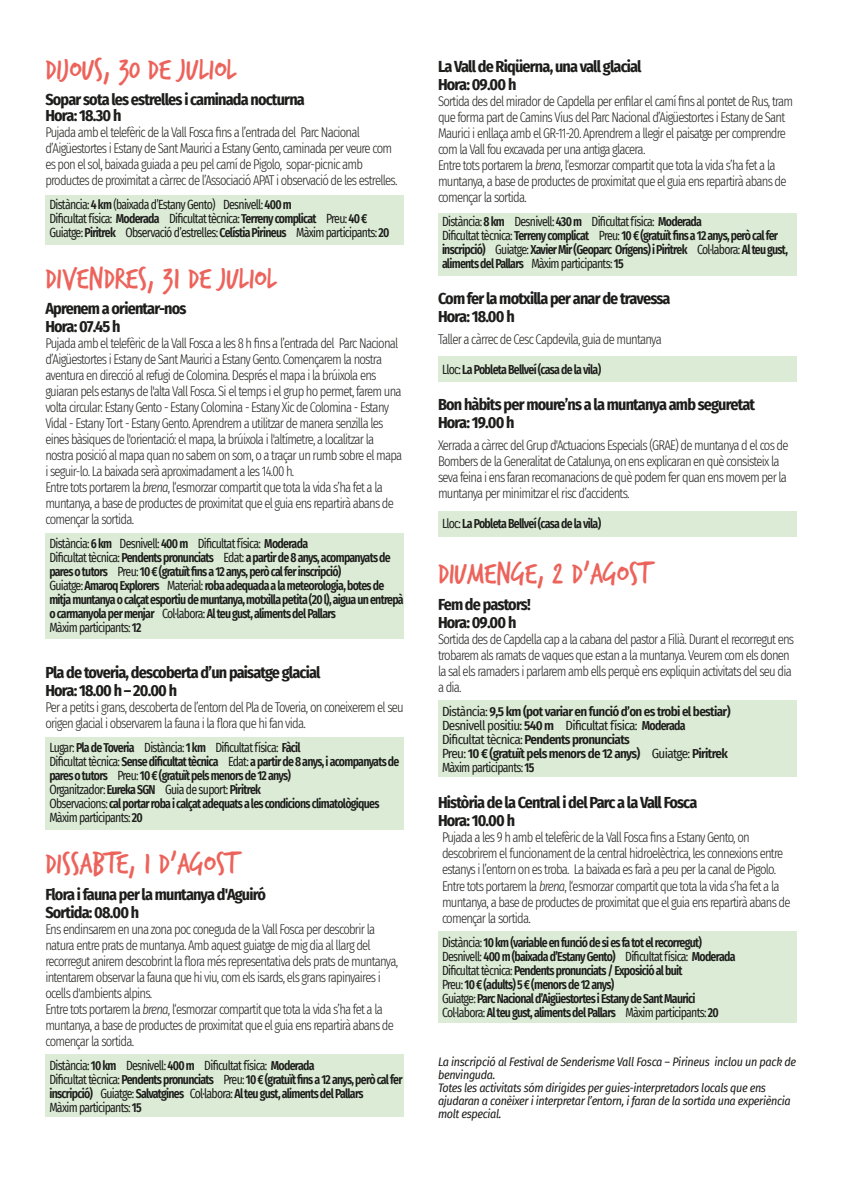
<style>
.page{position:relative;width:842px;height:1191px;background:#fff}
.page>*{position:absolute;margin:0;border:0;box-sizing:border-box;transform-origin:0 0}
.t1{font:32px "Trash Hand";color:#ec635b}
.t2{font:700 16px/18px "Fira Sans Condensed";letter-spacing:-.05em;color:#1d1d1b}
.t3{font:300 14px/16px "Fira Sans Condensed";letter-spacing:-.06em;color:#1d1d1b;scale:.9 1}
.t4{font:600 13px/14px "Fira Sans Condensed";letter-spacing:-.06em;color:#1d1d1b;scale:.9 1}
.t5{font:600 13px/14px "Fira Sans Condensed";letter-spacing:-.06em;color:#1d1d1b}
.t6{font:13px/14px "Fira Sans Condensed";letter-spacing:-.06em;color:#1d1d1b;scale:.9 1}
.t7{font:italic 12px/13px "Fira Sans Condensed";letter-spacing:-.03em;color:#1d1d1b}
.s1{font-weight:600}
.s2{font-style:italic}
.s3{font-weight:400}
</style>
<div class="page">
<div style="left:45px;top:195px;width:359px;height:49px;background:#dbebd5"></div>
<div style="left:45px;top:533px;width:359px;height:105px;background:#dbebd5"></div>
<div style="left:438px;top:931px;width:359px;height:91px;background:#dbebd5"></div>
<div style="left:438px;top:701px;width:359px;height:75px;background:#dbebd5"></div>
<div style="left:438px;top:357px;width:359px;height:25px;background:#dbebd5"></div>
<div style="left:438px;top:511px;width:359px;height:25px;background:#dbebd5"></div>
<div style="left:438px;top:213px;width:359px;height:62px;background:#dbebd5"></div>
<div style="left:45px;top:737px;width:359px;height:93px;background:#dbebd5"></div>
<div style="left:45px;top:1054px;width:359px;height:63px;background:#dbebd5"></div>
<h1 class="t1" style="left:45px;top:53px;width:193px">DIJOUS, 30 DE JULIOL</h1>
<p class="t2" style="left:45px;top:89px;width:261px;line-height:16.8px">Sopar sota les estrelles i caminada nocturna<br>Hora: 18.30 h</p>
<p class="t3" style="left:45px;top:124px;width:393px">Pujada amb el telefèric de la Vall Fosca fins a l’entrada del Parc Nacional d’Aigüestortes i Estany de Sant Maurici a Estany Gento, caminada per veure com es pon el sol, baixada guiada a peu pel camí de Pigolo, sopar-picnic amb productes de proximitat a càrrec de l’Associació APAT i observació de les estrelles.</p>
<p class="t6" style="left:49px;top:197px;width:380px">Distància: <span class="s1">4 km</span> (baixada d’Estany Gento) Desnivell: <span class="s1">400 m<br></span>Dificultat física: <span class="s1">Moderada</span> Dificultat tècnica: <span class="s1">Terreny complicat</span> Preu: <span class="s1">40 €<br></span>Guiatge: <span class="s1">Piritrek</span> Observació d’estrelles: <span class="s1">Celístia Pirineus</span> Màxim participants: <span class="s1">20</span></p>
<h1 class="t1" style="left:45px;top:263px;width:233px">DIVENDRES, 31 DE JULIOL</h1>
<p class="t2" style="left:45px;top:298px;width:143px">Aprenem a orientar-nos<br>Hora: 07.45 h</p>
<p class="t3" style="left:45px;top:335px;width:398px">Pujada amb el telefèric de la Vall Fosca a les 8 h fins a l’entrada del Parc Nacional d’Aigüestortes i Estany de Sant Maurici a Estany Gento. Començarem la nostra aventura en direcció al refugi de Colomina. Després el mapa i la brúixola ens guiaran pels estanys de l'alta Vall Fosca. Si el temps i el grup ho permet, farem una volta circular: Estany Gento - Estany Colomina - Estany Xic de Colomina - Estany Vidal - Estany Tort - Estany Gento. Aprendrem a utilitzar de manera senzilla les eines bàsiques de l'orientació: el mapa, la brúixola i l'altímetre, a localitzar la nostra posició al mapa quan no sabem on som, o a traçar un rumb sobre el mapa i seguir-lo. La baixada serà aproximadament a les 14.00 h.<br>Entre tots portarem la <span class="s2">brena</span>, l‘esmorzar compartit que tota la vida s’ha fet a la muntanya, a base de productes de proximitat que el guia ens repartirà abans de començar la sortida.</p>
<p class="t4" style="left:49px;top:536px;width:395px"><span class="s3">Distància:</span> 6 km <span class="s3">Desnivell:</span> 400 m <span class="s3">Dificultat física:</span> Moderada<br><span class="s3">Dificultat tècnica:</span> Pendents pronunciats <span class="s3">Edat:</span> a partir de 8 anys, acompanyats de pares o tutors <span class="s3">Preu:</span> 10 € (gratuït fins a 12 anys, però cal fer inscripció)<br><span class="s3">Guiatge:</span> Amaroq Explorers <span class="s3">Material:</span> roba adequada a la meteorologia, botes de mitja muntanya o calçat esportiu de muntanya, motxilla petita (20 l), aigua un entrepà o carmanyola per menjar <span class="s3">Col·labora:</span> Al teu gust, aliments del Pallars<br><span class="s3">Màxim participants:</span> 12</p>
<p class="t2" style="left:45px;top:662px;width:277px">Pla de toveria, descoberta d’un paisatge glacial<br>Hora: 18.00 h – 20.00 h</p>
<p class="t3" style="left:45px;top:699px;width:400px">Per a petits i grans, descoberta de l’entorn del Pla de Toveria, on coneixerem el seu origen glacial i observarem la fauna i la flora que hi fan vida.</p>
<p class="t4" style="left:49px;top:740px;width:390px"><span class="s3">Lugar:</span> Pla de Toveria <span class="s3">Distància:</span> 1 km <span class="s3">Dificultat física:</span> Fàcil<br><span class="s3">Dificultat tècnica:</span> Sense dificultat tècnica <span class="s3">Edat:</span> a partir de 8 anys, i acompanyats de pares o tutors <span class="s3">Preu:</span> 10 € (gratuït pels menors de 12 anys)<br><span class="s3">Organitzador:</span> Eureka SGN <span class="s3">Guia de suport:</span> Piritrek<br><span class="s3">Observacions:</span> cal portar roba i calçat adequats a les condicions climatològiques <span class="s3">Màxim participants:</span> 20</p>
<h1 class="t1" style="left:45px;top:848px;width:193px">DISSABTE, 1 D’AGOST</h1>
<p class="t2" style="left:45px;top:884px;width:222px">Flora i fauna per la muntanya d'Aguiró<br>Sortida: 08.00 h</p>
<p class="t3" style="left:45px;top:921px;width:394px">Ens endinsarem en una zona poc coneguda de la Vall Fosca per descobrir la natura entre prats de muntanya. Amb aquest guiatge de mig dia al llarg del recorregut anirem descobrint la flora més representativa dels prats de muntanya, intentarem observar la fauna que hi viu, com els isards, els grans rapinyaires i ocells d'ambients alpins.<br>Entre tots portarem la <span class="s2">brena</span>, l‘esmorzar compartit que tota la vida s’ha fet a la muntanya, a base de productes de proximitat que el guia ens repartirà abans de començar la sortida.</p>
<p class="t4" style="left:49px;top:1058px;width:394px"><span class="s3">Distància:</span> 10 km <span class="s3">Desnivell:</span> 400 m <span class="s3">Dificultat física:</span> Moderada<br><span class="s3">Dificultat tècnica:</span> Pendents pronunciats <span class="s3">Preu:</span> 10 € (gratuït fins a 12 anys, però cal fer inscripció) <span class="s3">Guiatge:</span> Salvatgines <span class="s3">Col·labora:</span> Al teu gust, aliments del Pallars<br><span class="s3">Màxim participants:</span> 15</p>
<p class="t7" style="left:438px;top:1055px;width:360px">La inscripció al Festival de Senderisme Vall Fosca – Pirineus inclou un pack de benvinguda.<br>Totes les activitats sóm dirigides per guies-interpretadors locals que ens ajudaran a conèixer i interpretar l’entorn, i faran de la sortida una experiència molt especial.</p>
<p class="t2" style="left:438px;top:57px;width:205px">La Vall de Riqüerna, una vall glacial<br>Hora: 09.00 h</p>
<p class="t3" style="left:438px;top:93px;width:396px">Sortida des del mirador de Capdella per enfilar el camí fins al pontet de Rus, tram que forma part de Camins Vius del Parc Nacional d’Aigüestortes i Estany de Sant Maurici i enllaça amb el GR-11-20. Aprendrem a llegir el paisatge per comprendre com la Vall fou excavada per una antiga glacera.<br>Entre tots portarem la <span class="s2">brena</span>, l‘esmorzar compartit que tota la vida s’ha fet a la muntanya, a base de productes de proximitat que el guia ens repartirà abans de començar la sortida.</p>
<p class="t4" style="left:442px;top:214px;width:386px"><span class="s3">Distància:</span> 8 km <span class="s3">Desnivell:</span> 430 m <span class="s3">Dificultat física:</span> Moderada<br><span class="s3">Dificultat tècnica:</span> Terreny complicat <span class="s3">Preu:</span> 10 € (gratuït fins a 12 anys, però cal fer inscripció) <span class="s3">Guiatge:</span> Xavier Mir (Geoparc Orígens) i Piritrek <span class="s3">Col·labora:</span> Al teu gust, aliments del Pallars <span class="s3">Màxim participants:</span> 15</p>
<p class="t2" style="left:438px;top:289px;width:234px">Com fer la motxilla per anar de travessa<br>Hora: 18.00 h</p>
<p class="t3" style="left:438px;top:331px;width:250px">Taller a càrrec de Cesc Capdevila, guia de muntanya</p>
<p class="t4" style="left:442px;top:362px;width:178px"><span class="s3">Lloc:</span> La Pobleta Bellveí (casa de la vila)</p>
<p class="t2" style="left:438px;top:395px;width:319px">Bon hàbits per moure’ns a la muntanya amb seguretat<br>Hora: 19.00 h</p>
<p class="t3" style="left:438px;top:437px;width:391px">Xerrada a càrrec del Grup d'Actuacions Especials (GRAE) de muntanya d el cos de Bombers de la Generalitat de Catalunya, on ens explicaran en què consisteix la seva feina i ens faran recomanacions de què podem fer quan ens movem per la muntanya per minimitzar el risc d’accidents.</p>
<p class="t4" style="left:442px;top:516px;width:178px"><span class="s3">Lloc:</span> La Pobleta Bellveí (casa de la vila)</p>
<h1 class="t1" style="left:438px;top:558px;width:213px">DIUMENGE, 2 D’AGOST</h1>
<p class="t2" style="left:438px;top:595px;width:94px">Fem de pastors!<br>Hora: 09.00 h</p>
<p class="t3" style="left:438px;top:631px;width:397px">Sortida des de Capdella cap a la cabana del pastor a Filià. Durant el recorregut ens trobarem als ramats de vaques que estan a la muntanya. Veurem com els donen la sal els ramaders i parlarem amb ells perquè ens expliquin activitats del seu dia a dia.</p>
<p class="t5" style="left:442px;top:704px;width:290px"><span class="s3">Distància:</span> 9,5 km (pot variar en funció d’on es trobi el bestiar)<br><span class="s3">Desnivell positiu:</span> 540 m <span class="s3">Dificultat física:</span> Moderada <span class="s3">Dificultat tècnica:</span> Pendents pronunciats<br><span class="s3">Preu:</span> 10 € (gratuït pels menors de 12 anys) <span class="s3">Guiatge:</span> Piritrek <span class="s3">Màxim participants:</span> 15</p>
<p class="t2" style="left:438px;top:793px;width:261px">Història de la Central i del Parc a la Vall Fosca<br>Hora: 10.00 h</p>
<p class="t3" style="left:442px;top:829px;width:389px">Pujada a les 9 h amb el telefèric de la Vall Fosca fins a Estany Gento, on descobrirem el funcionament de la central hidroelèctrica, les connexions entre estanys i l’entorn on es troba. La baixada es farà a peu per la canal de Pigolo.<br>Entre tots portarem la <span class="s2">brena</span>, l‘esmorzar compartit que tota la vida s’ha fet a la muntanya, a base de productes de proximitat que el guia ens repartirà abans de començar la sortida.</p>
<p class="t4" style="left:442px;top:934px;width:328px"><span class="s3">Distància:</span> 10 km (variable en funció de si es fa tot el recorregut)<br><span class="s3">Desnivell:</span> 400 m (baixada d’Estany Gento) <span class="s3">Dificultat física:</span> Moderada <span class="s3">Dificultat tècnica:</span> Pendents pronunciats / Exposició al buit<br><span class="s3">Preu:</span> 10 € (adults) 5 € (menors de 12 anys)<br><span class="s3">Guiatge:</span> Parc Nacional d’Aigüestortes i Estany de Sant Maurici <span class="s3">Col·labora:</span> Al teu gust, aliments del Pallars <span class="s3">Màxim participants:</span> 20</p>
</div>
